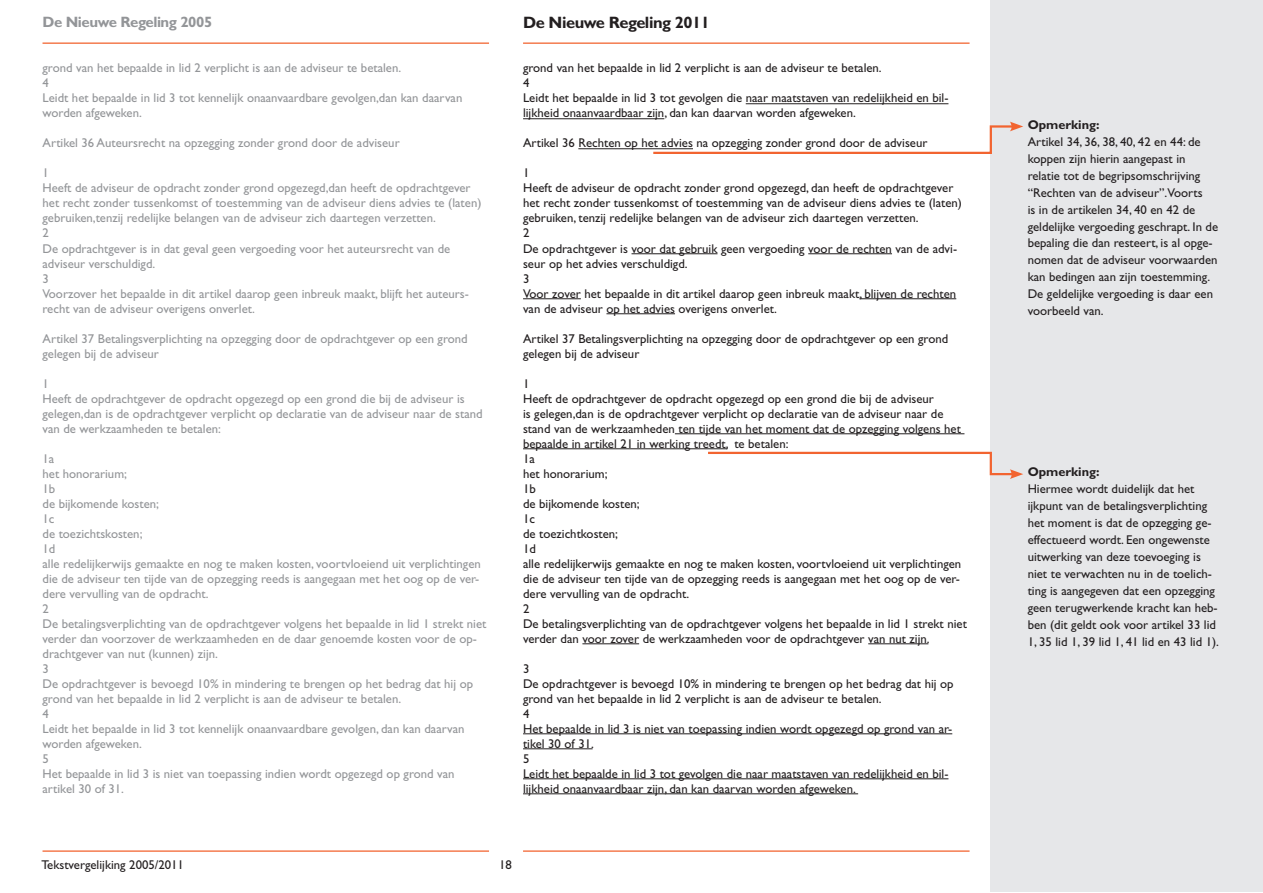
<style>
.page{position:relative;width:1263px;height:893px;background:#fff}
.page>*{position:absolute;margin:0;border:0;box-sizing:border-box;transform-origin:0 0}
.t1{font:700 16.5px "Gill Sans Std";letter-spacing:-.03em;color:#231f20}
.t2{font:700 15px "Gill Sans Std";letter-spacing:-.03em;color:#939598}
.tekst_50tab{font:12.75px/17px "Gill Sans Std";color:#231f20}
.t3{font:12.75px/15px "Gill Sans Std";color:#939598}
.tekst_50tab-2{font:700 12.75px "Gill Sans Std";color:#231f20}
</style>
<div class="page">
<hr style="left:43px;top:43px;width:446px;height:1px;background:#f26430">
<hr style="left:523px;top:43px;width:446px;height:1px;background:#f26430">
<hr style="left:43px;top:850px;width:446px;height:2px;background:#f26430">
<hr style="left:523px;top:850px;width:446px;height:2px;background:#f26430">
<div style="left:991px;top:1px;width:272px;height:891px;background:#e6e7e9"></div>
<hr style="left:746px;top:103px;width:202px;height:1px;background:#231f20">
<hr style="left:523px;top:118px;width:141px;height:1px;background:#231f20">
<hr style="left:578px;top:148px;width:115px;height:1px;background:#231f20">
<hr style="left:631px;top:253px;width:86px;height:1px;background:#231f20">
<hr style="left:808px;top:253px;width:84px;height:1px;background:#231f20">
<hr style="left:523px;top:298px;width:58px;height:1px;background:#231f20">
<hr style="left:859px;top:298px;width:97px;height:1px;background:#231f20">
<hr style="left:606px;top:313px;width:69px;height:1px;background:#231f20">
<hr style="left:675px;top:433px;width:289px;height:1px;background:#231f20">
<hr style="left:523px;top:448px;width:204px;height:1px;background:#231f20">
<hr style="left:582px;top:643px;width:57px;height:1px;background:#231f20">
<hr style="left:868px;top:643px;width:60px;height:1px;background:#231f20">
<hr style="left:523px;top:733px;width:429px;height:1px;background:#231f20">
<hr style="left:523px;top:748px;width:70px;height:1px;background:#231f20">
<hr style="left:523px;top:778px;width:425px;height:1px;background:#231f20">
<hr style="left:523px;top:793px;width:335px;height:1px;background:#231f20">
<svg style="left:651px;top:122px;width:372px;height:33px"></svg>
<svg style="left:708px;top:451px;width:315px;height:28px"></svg>
<p class="t2" style="left:43px;top:13px;width:171px">De Nieuwe Regeling 2005</p>
<p class="t1" style="left:523px;top:13px;width:188px">De Nieuwe Regeling 2011</p>
<p class="t3" style="left:43px;top:61px;width:360px">grond van het bepaalde in lid 2 verplicht is aan de adviseur te betalen.</p>
<p class="t3" style="left:43px;top:76px;width:8px">4</p>
<p class="t3" style="left:43px;top:91px;width:421px">Leidt het bepaalde in lid 3 tot kennelijk onaanvaardbare gevolgen,dan kan daarvan worden afgeweken.</p>
<p class="t3" style="left:43px;top:136px;width:359px">Artikel 36 Auteursrecht na opzegging zonder grond door de adviseur</p>
<p class="t3" style="left:43px;top:166px;width:8px">1</p>
<p class="t3" style="left:43px;top:181px;width:430px">Heeft de adviseur de opdracht zonder grond opgezegd,dan heeft de opdrachtgever</p>
<p class="t3" style="left:43px;top:196px;width:440px">het recht zonder tussenkomst of toestemming van de adviseur diens advies te (laten) gebruiken,tenzij redelijke belangen van de adviseur zich daartegen verzetten.</p>
<p class="t3" style="left:43px;top:226px;width:8px">2</p>
<p class="t3" style="left:43px;top:241px;width:409px">De opdrachtgever is in dat geval geen vergoeding voor het auteursrecht van de</p>
<p class="t3" style="left:43px;top:256px;width:114px">adviseur verschuldigd.</p>
<p class="t3" style="left:43px;top:271px;width:8px">3</p>
<p class="t3" style="left:43px;top:286px;width:428px">Voorzover het bepaalde in dit artikel daarop geen inbreuk maakt, blijft het auteurs&shy;recht van de adviseur overigens onverlet.</p>
<p class="t3" style="left:43px;top:331px;width:427px">Artikel 37 Betalingsverplichting na opzegging door de opdrachtgever op een grond gelegen bij de adviseur</p>
<p class="t3" style="left:43px;top:376px;width:8px">1</p>
<p class="t3" style="left:43px;top:391px;width:442px">Heeft de opdrachtgever de opdracht opgezegd op een grond die bij de adviseur is gelegen,dan is de opdrachtgever verplicht op declaratie van de adviseur naar de stand van de werkzaamheden te betalen:</p>
<p class="t3" style="left:43px;top:451px;width:13px">1a</p>
<p class="t3" style="left:43px;top:466px;width:86px">het honorarium;</p>
<p class="t3" style="left:43px;top:481px;width:14px">1b</p>
<p class="t3" style="left:43px;top:496px;width:118px">de bijkomende kosten;</p>
<p class="t3" style="left:43px;top:511px;width:13px">1c</p>
<p class="t3" style="left:43px;top:526px;width:101px">de toezichtskosten;</p>
<p class="t3" style="left:43px;top:541px;width:14px">1d</p>
<p class="t3" style="left:43px;top:556px;width:440px">alle redelijkerwijs gemaakte en nog te maken kosten, voortvloeiend uit verplichtingen die de adviseur ten tijde van de opzegging reeds is aangegaan met het oog op de ver&shy;dere vervulling van de opdracht.</p>
<p class="t3" style="left:43px;top:601px;width:8px">2</p>
<p class="t3" style="left:43px;top:616px;width:445px">De betalingsverplichting van de opdrachtgever volgens het bepaalde in lid 1 strekt niet verder dan voorzover de werkzaamheden en de daar genoemde kosten voor de op&shy;drachtgever van nut (kunnen) zijn.</p>
<p class="t3" style="left:43px;top:661px;width:8px">3</p>
<p class="t3" style="left:43px;top:676px;width:432px">De opdrachtgever is bevoegd 10% in mindering te brengen op het bedrag dat hij op grond van het bepaalde in lid 2 verplicht is aan de adviseur te betalen.</p>
<p class="t3" style="left:43px;top:706px;width:8px">4</p>
<p class="t3" style="left:43px;top:721px;width:424px">Leidt het bepaalde in lid 3 tot kennelijk onaanvaardbare gevolgen, dan kan daarvan</p>
<p class="t3" style="left:43px;top:736px;width:101px">worden afgeweken.</p>
<p class="t3" style="left:43px;top:751px;width:8px">5</p>
<p class="t3" style="left:43px;top:766px;width:414px">Het bepaalde in lid 3 is niet van toepassing indien wordt opgezegd op grond van</p>
<p class="t3" style="left:43px;top:781px;width:83px">artikel 30 of 31.</p>
<p class="tekst_50tab" style="left:523px;top:60px;width:360px">grond van het bepaalde in lid 2 verplicht is aan de adviseur te betalen.</p>
<p class="tekst_50tab" style="left:523px;top:75px;width:8px">4</p>
<p class="tekst_50tab" style="left:523px;top:91px;width:427px;line-height:15px">Leidt het bepaalde in lid 3 tot gevolgen die naar maatstaven van redelijkheid en bil&shy;lijkheid onaanvaardbaar zijn, dan kan daarvan worden afgeweken.</p>
<p class="tekst_50tab" style="left:523px;top:135px;width:406px">Artikel 36 Rechten op het advies na opzegging zonder grond door de adviseur</p>
<p class="tekst_50tab" style="left:523px;top:165px;width:8px">1</p>
<p class="tekst_50tab" style="left:523px;top:181px;width:440px;line-height:15px">Heeft de adviseur de opdracht zonder grond opgezegd, dan heeft de opdrachtgever het recht zonder tussenkomst of toestemming van de adviseur diens advies te (laten) gebruiken, tenzij redelijke belangen van de adviseur zich daartegen verzetten.</p>
<p class="tekst_50tab" style="left:523px;top:225px;width:8px">2</p>
<p class="tekst_50tab" style="left:523px;top:241px;width:436px;line-height:15px">De opdrachtgever is voor dat gebruik geen vergoeding voor de rechten van de advi&shy;seur op het advies verschuldigd.</p>
<p class="tekst_50tab" style="left:523px;top:270px;width:8px">3</p>
<p class="tekst_50tab" style="left:523px;top:286px;width:435px;line-height:15px">Voor zover het bepaalde in dit artikel daarop geen inbreuk maakt, blijven de rechten van de adviseur op het advies overigens onverlet.</p>
<p class="tekst_50tab" style="left:523px;top:331px;width:427px;line-height:15px">Artikel 37 Betalingsverplichting na opzegging door de opdrachtgever op een grond gelegen bij de adviseur</p>
<p class="tekst_50tab" style="left:523px;top:375px;width:8px">1</p>
<p class="tekst_50tab" style="left:523px;top:391px;width:439px;line-height:15px">Heeft de opdrachtgever de opdracht opgezegd op een grond die bij de adviseur<br>is gelegen,dan is de opdrachtgever verplicht op declaratie van de adviseur naar de stand van de werkzaamheden ten tijde van het moment dat de opzegging volgens het bepaalde in artikel 21 in werking treedt, te betalen:</p>
<p class="tekst_50tab" style="left:523px;top:450px;width:13px">1a</p>
<p class="tekst_50tab" style="left:523px;top:465px;width:86px">het honorarium;</p>
<p class="tekst_50tab" style="left:523px;top:480px;width:14px">1b</p>
<p class="tekst_50tab" style="left:523px;top:495px;width:118px">de bijkomende kosten;</p>
<p class="tekst_50tab" style="left:523px;top:510px;width:13px">1c</p>
<p class="tekst_50tab" style="left:523px;top:525px;width:97px">de toezichtkosten;</p>
<p class="tekst_50tab" style="left:523px;top:540px;width:14px">1d</p>
<p class="tekst_50tab" style="left:523px;top:555px;width:440px">alle redelijkerwijs gemaakte en nog te maken kosten, voortvloeiend uit verplichtingen</p>
<p class="tekst_50tab" style="left:523px;top:571px;width:438px;line-height:15px">die de adviseur ten tijde van de opzegging reeds is aangegaan met het oog op de ver&shy;dere vervulling van de opdracht.</p>
<p class="tekst_50tab" style="left:523px;top:600px;width:8px">2</p>
<p class="tekst_50tab" style="left:523px;top:616px;width:445px;line-height:15px">De betalingsverplichting van de opdrachtgever volgens het bepaalde in lid 1 strekt niet verder dan voor zover de werkzaamheden voor de opdrachtgever van nut zijn.</p>
<p class="tekst_50tab" style="left:523px;top:660px;width:8px">3</p>
<p class="tekst_50tab" style="left:523px;top:676px;width:432px;line-height:15px">De opdrachtgever is bevoegd 10% in mindering te brengen op het bedrag dat hij op grond van het bepaalde in lid 2 verplicht is aan de adviseur te betalen.</p>
<p class="tekst_50tab" style="left:523px;top:705px;width:8px">4</p>
<p class="tekst_50tab" style="left:523px;top:721px;width:431px;line-height:15px">Het bepaalde in lid 3 is niet van toepassing indien wordt opgezegd op grond van ar&shy;tikel 30 of 31.</p>
<p class="tekst_50tab" style="left:523px;top:750px;width:8px">5</p>
<p class="tekst_50tab" style="left:523px;top:766px;width:427px;line-height:15px">Leidt het bepaalde in lid 3 tot gevolgen die naar maatstaven van redelijkheid en bil&shy;lijkheid onaanvaardbaar zijn, dan kan daarvan worden afgeweken.</p>
<p class="tekst_50tab" style="left:41px;top:856px;width:144px">Tekstvergelijking 2005/2011</p>
<p class="tekst_50tab" style="left:499px;top:856px;width:14px">18</p>
<p class="tekst_50tab-2" style="left:1028px;top:117px;width:73px">Opmerking:</p>
<p class="tekst_50tab" style="left:1028px;top:133px;width:192px">Artikel 34, 36, 38, 40, 42 en 44: de koppen zijn hierin aangepast in relatie tot de begripsomschrijving “Rechten van de adviseur”.Voorts<br>is in de artikelen 34, 40 en 42 de geldelijke vergoeding geschrapt. In de bepaling die dan resteert, is al opge&shy;nomen dat de adviseur voorwaarden kan bedingen aan zijn toestemming.<br>De geldelijke vergoeding is daar een voorbeeld van.</p>
<p class="tekst_50tab-2" style="left:1028px;top:465px;width:73px">Opmerking:</p>
<p class="tekst_50tab" style="left:1028px;top:481px;width:193px">Hiermee wordt duidelijk dat het ijkpunt van de betalingsverplichting het moment is dat de opzegging ge&shy;ëffectueerd wordt. Een ongewenste uitwerking van deze toevoeging is niet te verwachten nu in de toelich&shy;ting is aangegeven dat een opzegging geen terugwerkende kracht kan heb&shy;ben (dit geldt ook voor artikel 33 lid 1, 35 lid 1, 39 lid 1, 41 lid en 43 lid 1).</p>
</div>
